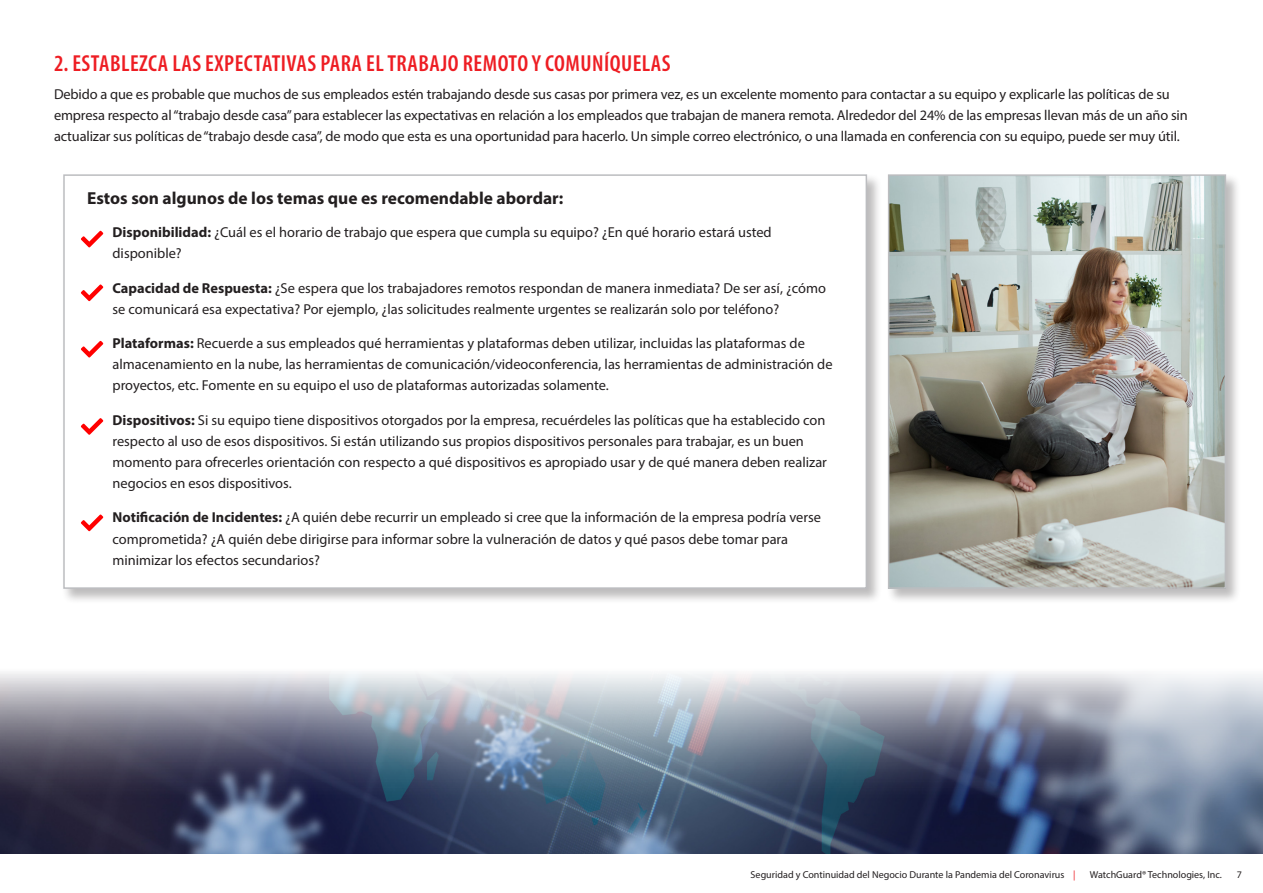
<style>
.page{position:relative;width:1263px;height:893px;background:#fff}
.page>*{position:absolute;margin:0;border:0;box-sizing:border-box;transform-origin:0 0}
.Numbered_Headline{font:600 condensed 23.25px "Myriad Pro";letter-spacing:.02em;color:#ee1d23}
.checklist-intro{font:700 17.4px "Myriad Pro";color:#231f20}
.bullet_text{font:14.4px/21px "Myriad Pro";color:#231f20}
.t1{font:10.05px "Myriad Pro";color:#231f20}
.s1{font-weight:700}
.s2{color:#ee1d23}
</style>
<div class="page">
<div style="left:62px;top:173px;width:820px;height:431px;background:#231f20;opacity:.3"></div>
<div style="left:63px;top:174px;width:804px;height:415px;background:#fff;border:2px solid #bcbdc0"></div>
<img style="left:0;top:672px;width:1263px;height:181px">
<div style="left:886px;top:173px;width:355px;height:431px;background:#231f20;opacity:.3"></div>
<img style="left:891px;top:177px;width:332px;height:409px">
<div style="left:888px;top:174px;width:338px;height:415px;border:2px solid #bcbdc0"></div>
<svg style="left:81px;top:231px;width:22px;height:17px"></svg>
<svg style="left:81px;top:284px;width:22px;height:17px"></svg>
<svg style="left:81px;top:341px;width:22px;height:17px"></svg>
<svg style="left:81px;top:418px;width:22px;height:17px"></svg>
<svg style="left:81px;top:514px;width:22px;height:17px"></svg>
<p class="Numbered_Headline" style="left:54px;top:51px;width:618px">2. ESTABLEZCA LAS EXPECTATIVAS PARA EL TRABAJO REMOTO Y COMUNÍQUELAS</p>
<p class="bullet_text" style="left:54px;top:84px;width:1135px">Debido a que es probable que muchos de sus empleados estén trabajando desde sus casas por primera vez, es un excelente momento para contactar a su equipo y explicarle las políticas de su empresa respecto al “trabajo desde casa” para establecer las expectativas en relación a los empleados que trabajan de manera remota. Alrededor del 24% de las empresas llevan más de un año sin actualizar sus políticas de “trabajo desde casa”, de modo que esta es una oportunidad para hacerlo. Un simple correo electrónico, o una llamada en conferencia con su equipo, puede ser muy útil.</p>
<p class="checklist-intro" style="left:87px;top:187px;width:478px">Estos son algunos de los temas que es recomendable abordar:</p>
<p class="bullet_text" style="left:112px;top:222px;width:661px"><span class="s1">Disponibilidad:</span> ¿Cuál es el horario de trabajo que espera que cumpla su equipo? ¿En qué horario estará usted disponible?</p>
<p class="bullet_text" style="left:112px;top:277px;width:715px"><span class="s1">Capacidad de Respuesta:</span> ¿Se espera que los trabajadores remotos respondan de manera inmediata? De ser así, ¿cómo se comunicará esa expectativa? Por ejemplo, ¿las solicitudes realmente urgentes se realizarán solo por teléfono?</p>
<p class="bullet_text" style="left:112px;top:333px;width:722px"><span class="s1">Plataformas:</span> Recuerde a sus empleados qué herramientas y plataformas deben utilizar, incluidas las plataformas de almacenamiento en la nube, las herramientas de comunicación/videoconferencia, las herramientas de administración de proyectos, etc. Fomente en su equipo el uso de plataformas autorizadas solamente.</p>
<p class="bullet_text" style="left:112px;top:409px;width:716px"><span class="s1">Dispositivos:</span> Si su equipo tiene dispositivos otorgados por la empresa, recuérdeles las políticas que ha establecido con respecto al uso de esos dispositivos. Si están utilizando sus propios dispositivos personales para trabajar, es un buen momento para ofrecerles orientación con respecto a qué dispositivos es apropiado usar y de qué manera deben realizar negocios en esos dispositivos.</p>
<p class="bullet_text" style="left:112px;top:507px;width:710px"><span class="s1">Notificación de Incidentes:</span> ¿A quién debe recurrir un empleado si cree que la información de la empresa podría verse comprometida? ¿A quién debe dirigirse para informar sobre la vulneración de datos y qué pasos debe tomar para minimizar los efectos secundarios?</p>
<p class="t1" style="left:751px;top:868px;width:326px">Seguridad y Continuidad del Negocio Durante la Pandemia del Coronavirus <span class="s2">|</span></p>
<p class="t1" style="left:1090px;top:868px;width:133px">WatchGuard® Technologies, Inc.</p>
<p class="t1" style="left:1237px;top:868px;width:7px">7</p>
</div>
